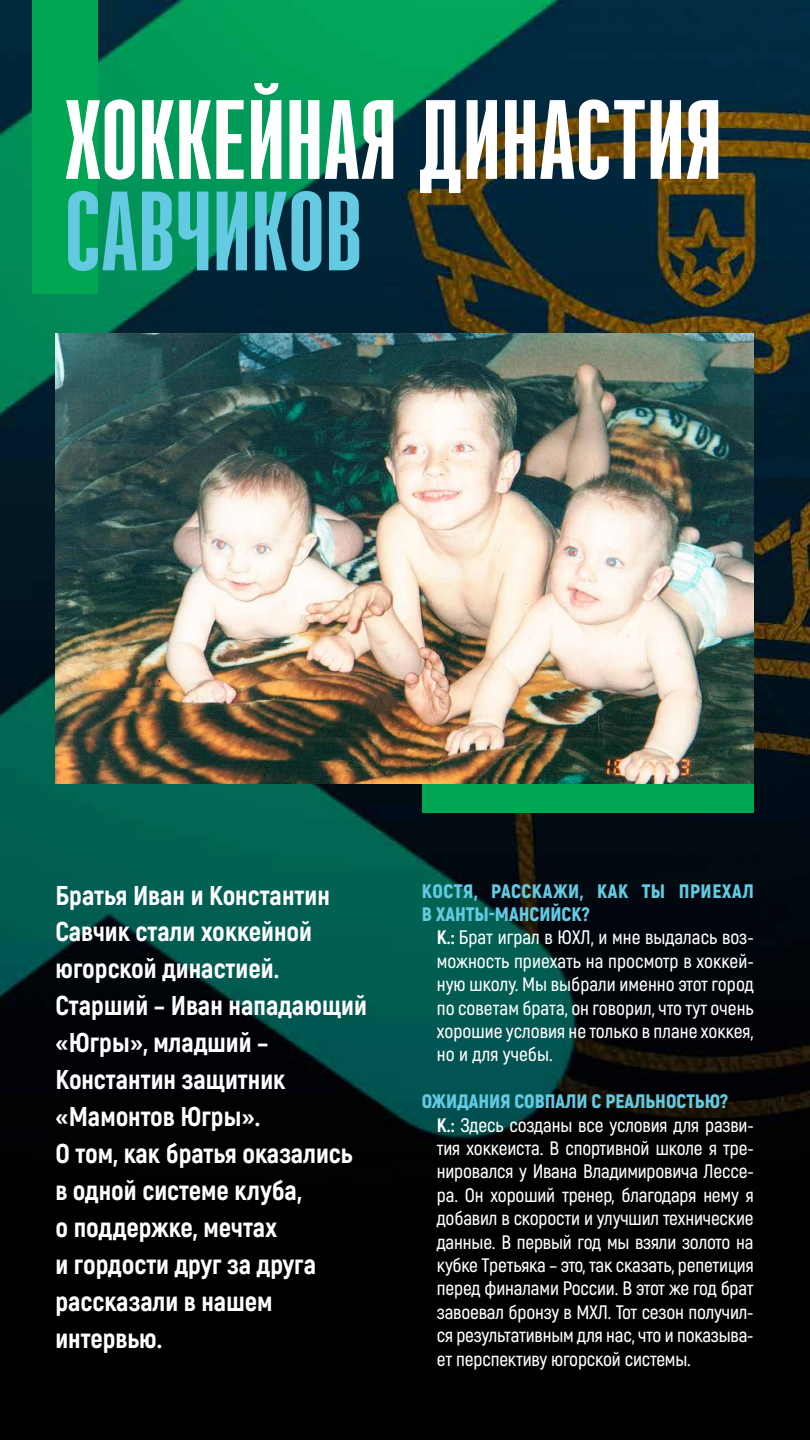
<style>
.page{position:relative;width:810px;height:1440px;background:#fff}
.page>*{position:absolute;margin:0;border:0;box-sizing:border-box;transform-origin:0 0}
.t1{font:700 112.5px "Ristretto Pro";letter-spacing:.01em;color:#fff}
.t2{font:700 112.5px "Ristretto Pro";letter-spacing:.01em;color:#63cae1}
.t3{font:800 27.22px/36.9px "Akrobat";color:#fff}
.t4{font:600 19.5px/23.4px "Akrobat";letter-spacing:-.01em;color:#fff;text-align:justify}
.t5{font:900 19.5px/23.4px "Akrobat";letter-spacing:.02em;color:#63cae1}
.s1{font-weight:800}
.s2{font-weight:900;color:#63cae1}
</style>
<div class="page">
<img style="left:0;top:0;width:810px;height:1440px">
<div style="left:422px;top:783px;width:332px;height:29px;background:#00a651"></div>
<img style="left:55px;top:333px;width:699px;height:450px">
<div style="left:33px;top:0;width:65px;height:294px;background:#00a651"></div>
<h1 class="t1" style="left:65px;top:74px;width:658px">ХОККЕЙНАЯ ДИНАСТИЯ</h1>
<h1 class="t2" style="left:65px;top:166px;width:298px">САВЧИКОВ</h1>
<p class="t3" style="left:55px;top:876px;width:313px">Братья Иван и Константин<br>Савчик стали хоккейной югорской династией.<br>Старший – Иван нападающий «Югры», младший –<br>Константин защитник «Мамонтов Югры».<br>О том, как братья оказались в одной системе клуба,<br>о поддержке, мечтах<br>и гордости друг за друга рассказали в нашем интервью.</p>
<p class="t5" style="left:422px;top:879px;width:333px">КОСТЯ, РАССКАЖИ, КАК ТЫ ПРИЕХАЛ<br>В ХАНТЫ-МАНСИЙСК?</p>
<p class="t4" style="left:437px;top:926px;width:318px"><span class="s1">К.:</span> Брат играл в ЮХЛ, и мне выдалась воз&shy;можность приехать на просмотр в хоккей&shy;ную школу. Мы выбрали именно этот город по советам брата, он говорил, что тут очень хорошие условия не только в плане хоккея, но и для учебы.</p>
<p class="t4" style="left:437px;top:1090px;width:318px;text-align:left;text-indent:-15px"><span class="s2">ОЖИДАНИЯ СОВПАЛИ С РЕАЛЬНОСТЬЮ?<br></span><span class="s1">К.:</span> Здесь созданы все условия для разви&shy;тия хоккеиста. В спортивной школе я тре&shy;нировался у Ивана Владимировича Лессе&shy;ра. Он хороший тренер, благодаря нему я добавил в скорости и улучшил технические данные. В первый год мы взяли золото на кубке Третьяка – это, так сказать, репетиция перед финалами России. В этот же год брат завоевал бронзу в МХЛ. Тот сезон получил&shy;ся результативным для нас, что и показыва&shy;ет перспективу югорской системы.</p>
</div>
